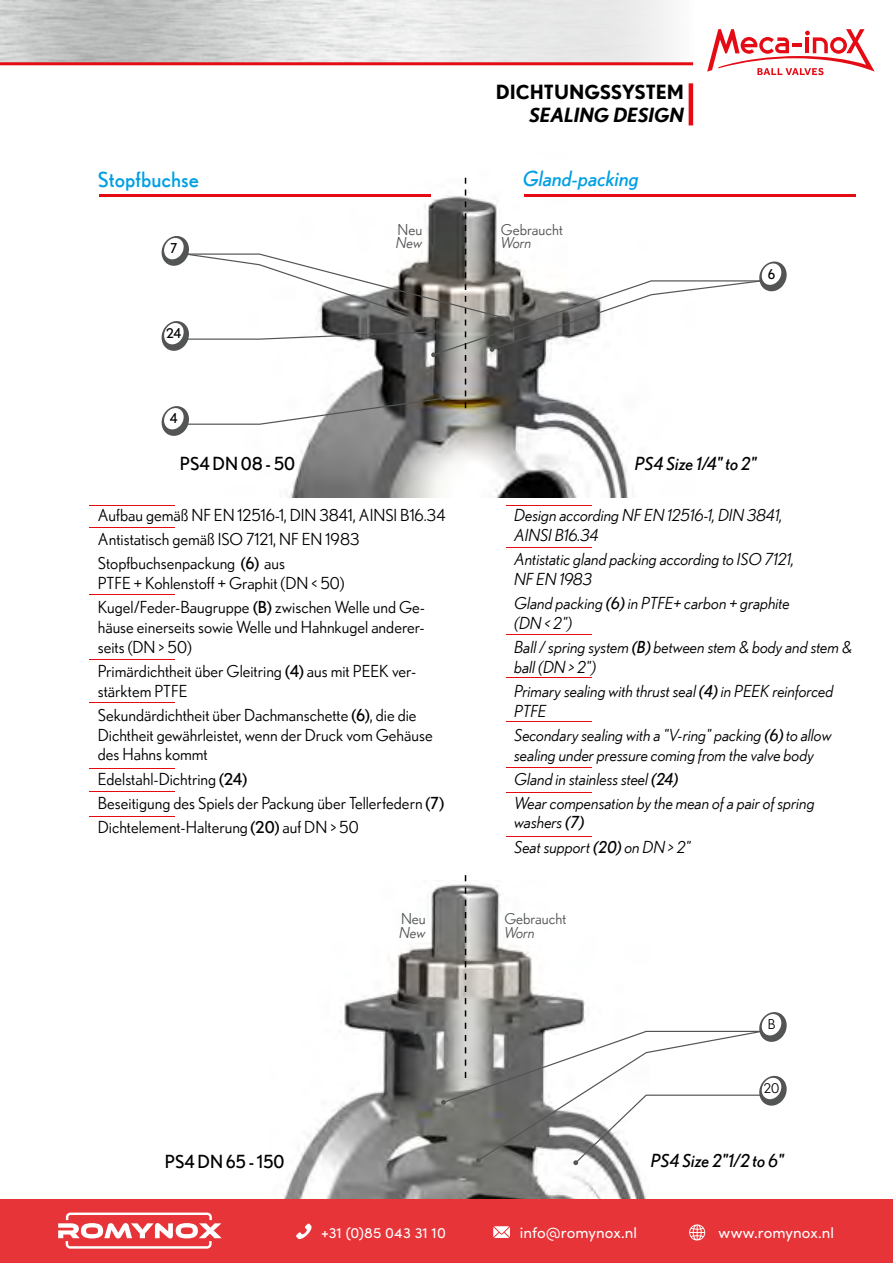
<style>
.page{position:relative;width:893px;height:1263px;background:#fff}
.page>*{position:absolute;margin:0;border:0;box-sizing:border-box;transform-origin:0 0}
.t1{font:italic 21px "Nobel";color:#009fe3}
.t2{font:21px "Nobel";color:#009fe3}
.t3{font:700 19.5px "Nobel";color:#000}
.t4{font:italic 700 19.5px "Nobel";color:#000}
.t5{font:italic 18px "Nobel";color:#000}
.t6{font:18px "Nobel";color:#000}
.t7{font:16.5px/24px "Nobel";color:#000}
.t8{font:italic 16.5px/19.8px "Nobel";color:#000}
.t9{font:15px "Sofia Pro";letter-spacing:.005em;color:#fff}
.t10{font:15px "Nobel";color:#535454}
.t11{font:italic 15px "Nobel";color:#535454}
.t12{font:13.5px "Nobel";color:#000}
.t13{font:13.5px "Nobel";color:#000}
.s1{font-style:inherit}
</style>
<div class="page">
<hr style="left:892px;top:0;width:1px;height:234px;background:#e50b14">
<svg style="left:707px;top:29px;width:168px;height:46px"></svg>
<hr style="left:0;top:62px;width:693px;height:3px;background:#e50b14">
<img style="left:283px;top:886px;width:363px;height:313px">
<img style="left:286px;top:177px;width:342px;height:320px">
<hr style="left:89px;top:505px;width:85px;height:1px;background:#e50b14">
<hr style="left:89px;top:594px;width:85px;height:1px;background:#e50b14">
<hr style="left:89px;top:659px;width:85px;height:1px;background:#e50b14">
<hr style="left:89px;top:702px;width:85px;height:1px;background:#e50b14">
<hr style="left:89px;top:767px;width:85px;height:1px;background:#e50b14">
<hr style="left:89px;top:791px;width:85px;height:1px;background:#e50b14">
<hr style="left:89px;top:816px;width:85px;height:1px;background:#e50b14">
<hr style="left:89px;top:527px;width:85px;height:1px;background:#e50b14">
<hr style="left:506px;top:505px;width:85px;height:1px;background:#e50b14">
<hr style="left:506px;top:634px;width:85px;height:1px;background:#e50b14">
<hr style="left:506px;top:677px;width:85px;height:1px;background:#e50b14">
<hr style="left:506px;top:721px;width:85px;height:1px;background:#e50b14">
<hr style="left:506px;top:767px;width:85px;height:1px;background:#e50b14">
<hr style="left:506px;top:792px;width:85px;height:1px;background:#e50b14">
<hr style="left:506px;top:836px;width:85px;height:1px;background:#e50b14">
<hr style="left:506px;top:547px;width:85px;height:1px;background:#e50b14">
<hr style="left:99px;top:194px;width:332px;height:2px;background:#e50b14">
<hr style="left:524px;top:194px;width:332px;height:2px;background:#e50b14">
<svg style="left:441px;top:875px;width:346px;height:290px"></svg>
<svg style="left:161px;top:178px;width:626px;height:258px"></svg>
<hr style="left:689px;top:83px;width:4px;height:42px;background:#e50b14">
<div style="left:0;top:1199px;width:893px;height:64px;background:#e73439"></div>
<svg style="left:58px;top:1212px;width:164px;height:36px"></svg>
<svg style="left:689px;top:1224px;width:16px;height:17px"></svg>
<svg style="left:493px;top:1226px;width:17px;height:12px"></svg>
<svg style="left:296px;top:1223px;width:16px;height:16px"></svg>
<p class="t3" style="left:496px;top:80px;width:190px">DICHTUNGSSYSTEM</p>
<p class="t4" style="left:529px;top:104px;width:156px">SEALING DESIGN</p>
<p class="t2" style="left:98px;top:167px;width:103px">Stopfbuchse</p>
<p class="t1" style="left:523px;top:166px;width:118px">Gland-packing</p>
<p class="t12" style="left:170px;top:240px;width:9px">7</p>
<p class="t12" style="left:166px;top:326px;width:17px">24</p>
<p class="t10" style="left:398px;top:221px;width:26px">Neu</p>
<p class="t11" style="left:396px;top:234px;width:28px">New</p>
<p class="t10" style="left:501px;top:221px;width:63px">Gebraucht</p>
<p class="t11" style="left:501px;top:234px;width:32px">Worn</p>
<p class="t12" style="left:768px;top:266px;width:9px">6</p>
<p class="t12" style="left:170px;top:411px;width:9px">4</p>
<p class="t6" style="left:180px;top:454px;width:117px">PS4 DN 08 - 50</p>
<p class="t5" style="left:635px;top:453px;width:123px">PS4 Size 1/4" to 2"</p>
<p class="t7" style="left:98px;top:503px;width:349px">Aufbau gemäß NF EN 12516-1, DIN 3841, AINSI B16.34<br>Antistatisch gemäß ISO 7121, NF EN 1983<br>Stopfbuchsenpackung <span class="s1">(6)</span> aus</p>
<p class="t7" style="left:98px;top:571px;width:329px">PTFE + Kohlenstoff + Graphit (DN &lt; 50)<br>Kugel/Feder-Baugruppe <span class="s1">(B)</span> zwischen Welle und Ge-</p>
<p class="t7" style="left:98px;top:617px;width:328px;line-height:19.8px">häuse einerseits sowie Welle und Hahnkugel anderer&shy;seits (DN &gt; 50)</p>
<p class="t7" style="left:98px;top:661px;width:320px;line-height:19.8px">Primärdichtheit über Gleitring <span class="s1">(4)</span> aus mit PEEK ver&shy;stärktem PTFE</p>
<p class="t7" style="left:98px;top:705px;width:336px;line-height:19.8px">Sekundärdichtheit über Dachmanschette <span class="s1">(6)</span>, die die<br>Dichtheit gewährleistet, wenn der Druck vom Gehäuse des Hahns kommt</p>
<p class="t7" style="left:98px;top:766px;width:348px">Edelstahl-Dichtring <span class="s1">(24)<br></span>Beseitigung des Spiels der Packung über Tellerfedern <span class="s1">(7)<br></span>Dichtelement-Halterung <span class="s1">(20)</span> auf DN &gt; 50</p>
<p class="t10" style="left:401px;top:910px;width:26px">Neu</p>
<p class="t11" style="left:400px;top:924px;width:28px">New</p>
<p class="t8" style="left:514px;top:505px;width:270px">Design according NF EN 12516-1, DIN 3841,<br>AINSI B16.34</p>
<p class="t8" style="left:514px;top:549px;width:281px">Antistatic gland packing according to ISO 7121,<br>NF EN 1983</p>
<p class="t8" style="left:514px;top:593px;width:277px">Gland packing <span class="s1">(6)</span> in PTFE+ carbon + graphite (DN &lt; 2")</p>
<p class="t8" style="left:514px;top:637px;width:339px">Ball / spring system <span class="s1">(B)</span> between stem &amp; body and stem &amp; ball (DN &gt; 2")</p>
<p class="t8" style="left:514px;top:681px;width:321px">Primary sealing with thrust seal <span class="s1">(4)</span> in PEEK reinforced<br>PTFE</p>
<p class="t8" style="left:514px;top:725px;width:319px">Secondary sealing with a "V-ring" packing <span class="s1">(6)</span> to allow sealing under pressure coming from the valve body</p>
<p class="t8" style="left:514px;top:766px;width:302px;line-height:24px">Gland in stainless steel <span class="s1">(24)<br></span>Wear compensation by the mean of a pair of spring</p>
<p class="t8" style="left:514px;top:810px;width:178px;line-height:24px">washers <span class="s1">(7)<br></span>Seat support <span class="s1">(20)</span> on DN &gt; 2"</p>
<p class="t10" style="left:504px;top:910px;width:63px">Gebraucht</p>
<p class="t11" style="left:504px;top:924px;width:32px">Worn</p>
<p class="t13" style="left:768px;top:1017px;width:9px">B</p>
<p class="t13" style="left:764px;top:1080px;width:17px">20</p>
<p class="t6" style="left:165px;top:1151px;width:121px">PS4 DN 65 - 150</p>
<p class="t5" style="left:651px;top:1150px;width:134px">PS4 Size 2"1/2 to 6"</p>
<p class="t9" style="left:321px;top:1221px;width:126px">+31 (0)85 043 31 10</p>
<p class="t9" style="left:520px;top:1221px;width:119px">info@romynox.nl</p>
<p class="t9" style="left:718px;top:1221px;width:117px">www.romynox.nl</p>
</div>
